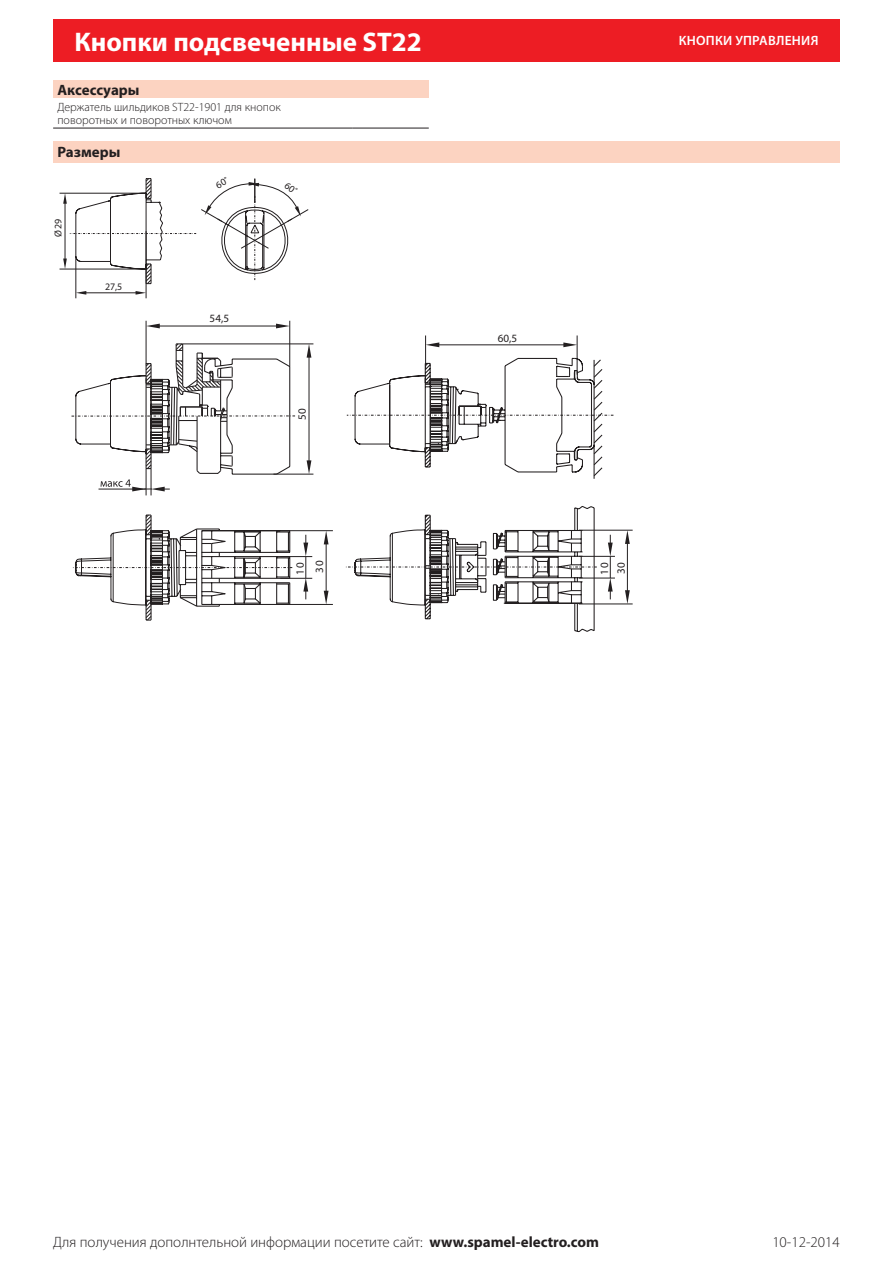
<style>
.page{position:relative;width:893px;height:1263px;background:#fff}
.page>*{position:absolute;margin:0;border:0;box-sizing:border-box;transform-origin:0 0}
.t1{font:700 27px "Myriad Pro";color:#fff}
.t2{font:300 15px "Myriad Pro";color:#231f20}
.Überschrift{font:700 15px "Myriad Pro";color:#231f20}
.t3{font:600 13.5px "Myriad Pro";letter-spacing:.02em;color:#fff}
.Tabellenkörper{font:300 12px/12.8px "Myriad Pro";color:#231f20}
.Cecha_Wymiary{font:11.1px "Myriad Pro";color:#231f20}
.Cecha_Wymiary-2{font:9.9px "Myriad Pro";color:#231f20}
.s1{font-weight:700}
</style>
<div class="page">
<div style="left:53px;top:19px;width:787px;height:43px;background:#ed1d24"></div>
<div style="left:53px;top:141px;width:787px;height:21px;background:#fcd3c1"></div>
<hr style="left:60px;top:193px;width:86px;height:1px;background:#231f20">
<hr style="left:60px;top:269px;width:86px;height:1px;background:#231f20">
<hr style="left:146px;top:231px;width:1px;height:67px;background:#231f20">
<hr style="left:76px;top:256px;width:1px;height:42px;background:#231f20">
<hr style="left:84px;top:293px;width:54px;height:1px;background:#231f20">
<svg style="left:76px;top:291px;width:10px;height:4px"></svg>
<svg style="left:136px;top:291px;width:10px;height:4px"></svg>
<hr style="left:146px;top:321px;width:1px;height:43px;background:#231f20">
<hr style="left:289px;top:321px;width:1px;height:46px;background:#231f20">
<hr style="left:157px;top:326px;width:122px;height:1px;background:#231f20">
<svg style="left:146px;top:324px;width:14px;height:4px"></svg>
<svg style="left:276px;top:324px;width:14px;height:4px"></svg>
<hr style="left:577px;top:335px;width:1px;height:40px;background:#231f20">
<hr style="left:425px;top:335px;width:1px;height:34px;background:#231f20">
<hr style="left:579px;top:530px;width:54px;height:1px;background:#231f20">
<hr style="left:579px;top:604px;width:54px;height:1px;background:#231f20">
<hr style="left:579px;top:556px;width:36px;height:1px;background:#231f20">
<hr style="left:579px;top:578px;width:36px;height:1px;background:#231f20">
<hr style="left:627px;top:541px;width:1px;height:52px;background:#231f20">
<svg style="left:625px;top:590px;width:5px;height:14px"></svg>
<svg style="left:625px;top:530px;width:5px;height:14px"></svg>
<svg style="left:71px;top:342px;width:542px;height:290px"></svg>
<div style="left:53px;top:81px;width:376px;height:17px;background:#fcd3c1"></div>
<hr style="left:53px;top:128px;width:299px;height:1px;background:#231f20">
<hr style="left:352px;top:128px;width:77px;height:1px;background:#231f20">
<svg style="left:63px;top:178px;width:246px;height:106px"></svg>
<h1 class="t1" style="left:74px;top:24px;width:349px">Кнопки подсвеченные ST22</h1>
<p class="Überschrift" style="left:57px;top:80px;width:84px">Аксессуары</p>
<p class="Tabellenkörper" style="left:57px;top:101px;width:225px">Держатель шильдиков ST22-1901 для кнопок поворотных и поворотных ключом</p>
<p class="Überschrift" style="left:57px;top:142px;width:64px">Размеры</p>
<p class="Cecha_Wymiary-2" style="left:52px;top:237px;width:20px;rotate:-90deg">Ø29</p>
<p class="Cecha_Wymiary-2" style="left:105px;top:281px;width:19px">27,5</p>
<p class="Cecha_Wymiary" style="left:210px;top:311px;width:21px">54,5</p>
<p class="Cecha_Wymiary" style="left:295px;top:420px;width:14px;rotate:-90deg">05</p>
<p class="Cecha_Wymiary" style="left:498px;top:331px;width:21px">60,5</p>
<p class="t3" style="left:679px;top:32px;width:141px">КНОПКИ УПРАВЛЕНИЯ</p>
<p class="Cecha_Wymiary" style="left:313px;top:573px;width:14px;rotate:-90deg">03</p>
<p class="Cecha_Wymiary" style="left:293px;top:575px;width:14px;rotate:-90deg">01</p>
<p class="Cecha_Wymiary" style="left:598px;top:575px;width:14px;rotate:-90deg">01</p>
<p class="Cecha_Wymiary" style="left:614px;top:574px;width:14px;rotate:-90deg">03</p>
<p class="t2" style="left:53px;top:1234px;width:547px">Для получения дополнтельной информации посетите сайт: <span class="s1">www.spamel-electro.com</span></p>
<p class="t2" style="left:772px;top:1234px;width:69px">10-12-2014</p>
</div>
